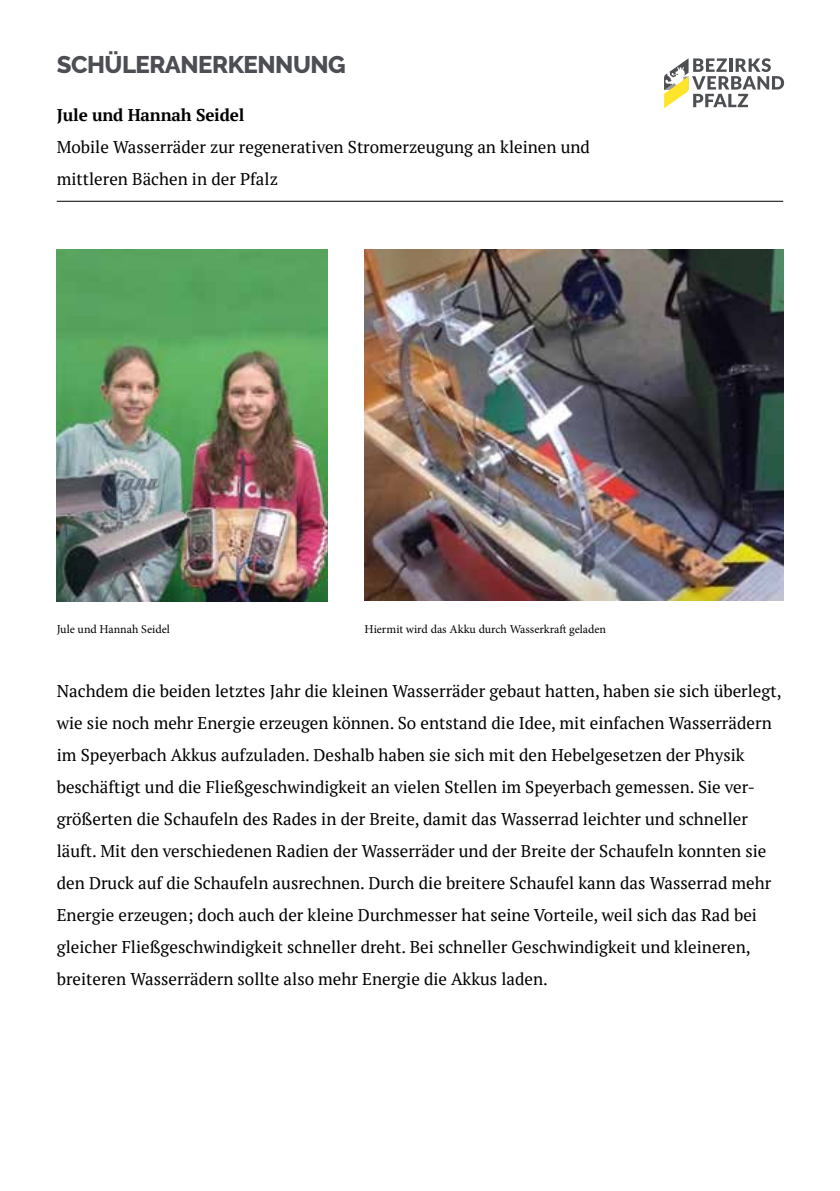
<style>
.page{position:relative;width:840px;height:1191px;background:#fff}
.page>*{position:absolute;margin:0;border:0;box-sizing:border-box;transform-origin:0 0}
.t1{font:800 24px "Raleway";letter-spacing:-.02em;color:#4d4e53}
.t2{font:17px/32px "PT Serif";color:#000}
.t3{font:700 17px "PT Serif";letter-spacing:-.01em;color:#000}
.t4{font:12px "Minion Pro";color:#000}
</style>
<div class="page">
<svg style="left:664px;top:58px;width:119px;height:50px"></svg>
<hr style="left:57px;top:201px;width:725px;height:1px;background:#000">
<img style="left:57px;top:249px;width:270px;height:352px">
<img style="left:364px;top:249px;width:418px;height:352px">
<h1 class="t1" style="left:57px;top:51px;width:290px">SCHÜLERANERKENNUNG</h1>
<p class="t3" style="left:57px;top:103px;width:189px">Jule und Hannah Seidel</p>
<p class="t2" style="left:57px;top:130px;width:534px">Mobile Wasserräder zur regenerativen Stromerzeugung an kleinen und mittleren Bächen in der Pfalz</p>
<p class="t4" style="left:57px;top:621px;width:115px">Jule und Hannah Seidel</p>
<p class="t4" style="left:364px;top:621px;width:243px">Hiermit wird das Akku durch Wasserkraft geladen</p>
<p class="t2" style="left:57px;top:674px;width:726px">Nachdem die beiden letztes Jahr die kleinen Wasserräder gebaut hatten, haben sie sich überlegt, wie sie noch mehr Energie erzeugen können. So entstand die Idee, mit einfachen Wasserrädern im Speyerbach Akkus aufzuladen. Deshalb haben sie sich mit den Hebelgesetzen der Physik beschäftigt und die Fließgeschwindigkeit an vielen Stellen im Speyerbach gemessen. Sie ver&shy;größerten die Schaufeln des Rades in der Breite, damit das Wasserrad leichter und schneller läuft. Mit den verschiedenen Radien der Wasserräder und der Breite der Schaufeln konnten sie den Druck auf die Schaufeln ausrechnen. Durch die breitere Schaufel kann das Wasserrad mehr Energie erzeugen; doch auch der kleine Durchmesser hat seine Vorteile, weil sich das Rad bei gleicher Fließgeschwindigkeit schneller dreht. Bei schneller Geschwindigkeit und kleineren, breiteren Wasserrädern sollte also mehr Energie die Akkus laden.</p>
</div>
